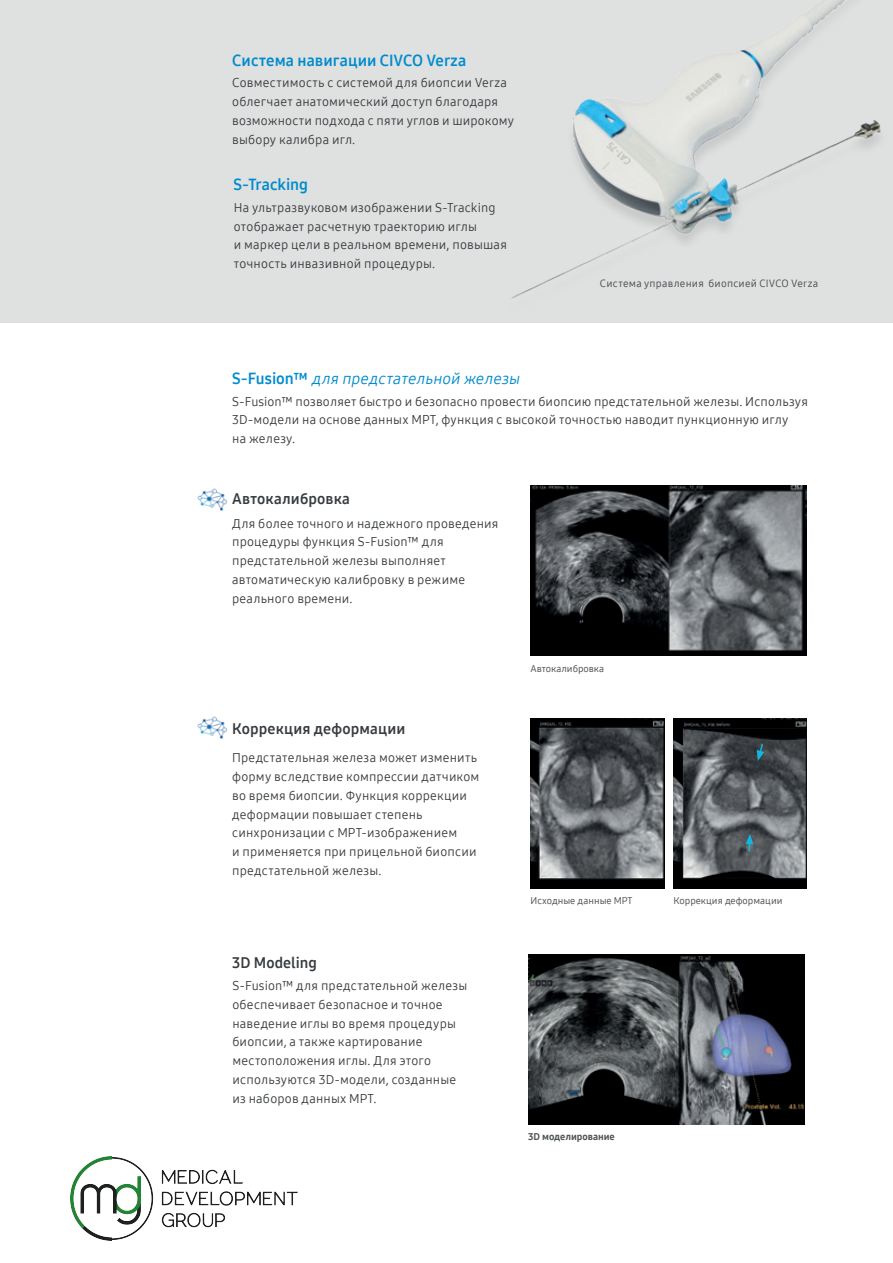
<style>
.page{position:relative;width:893px;height:1263px;background:#fff}
.page>*{position:absolute;margin:0;border:0;box-sizing:border-box;transform-origin:0 0}
.t1{font:15.75px "Samsung One 700";letter-spacing:.005em;color:#008bcc}
.t2{font:italic 15.75px "Samsung One 400";color:#008bcc}
.t3{font:15px "Samsung One 700";letter-spacing:.01em;color:#373b3e}
.t4{font:12.75px/18.8px "Samsung One 400";letter-spacing:.015em;color:#373b3e}
.t5{font:10.5px "Samsung One 500";letter-spacing:.025em;color:#505457}
.t6{font:9.75px "Samsung One 500";color:#505457}
.t7{font:9.75px "Samsung One 800";color:#505457}
.s1{font-family:"Samsung One 700";font-style:normal}
</style>
<div class="page">
<div style="left:0;top:0;width:893px;height:323px;background:#dfe1e1"></div>
<img style="left:511px;top:0;width:370px;height:299px">
<img style="left:528px;top:954px;width:276px;height:170px">
<img style="left:531px;top:486px;width:276px;height:170px">
<img style="left:673px;top:718px;width:134px;height:170px">
<img style="left:531px;top:718px;width:133px;height:170px">
<svg style="left:746px;top:834px;width:7px;height:19px"></svg>
<svg style="left:757px;top:742px;width:7px;height:19px"></svg>
<img style="left:197px;top:488px;width:30px;height:23px">
<img style="left:197px;top:716px;width:30px;height:23px">
<img style="left:71px;top:1157px;width:226px;height:83px">
<p class="t1" style="left:232px;top:49px;width:236px">Система навигации CIVCO Verza</p>
<p class="t4" style="left:232px;top:73px;width:283px">Совместимость с системой для биопсии Verza облегчает анатомический доступ благодаря возможности подхода с пяти углов и широкому выбору калибра игл.</p>
<p class="t1" style="left:234px;top:174px;width:76px">S-Tracking</p>
<p class="t4" style="left:234px;top:198px;width:275px">На ультразвуковом изображении S-Tracking отображает расчетную траекторию иглы<br>и маркер цели в реальном времени, повышая точность инвазивной процедуры.</p>
<p class="t5" style="left:600px;top:276px;width:220px">Система управления биопсией CIVCO Verza</p>
<p class="t2" style="left:232px;top:368px;width:292px"><span class="s1">S - Fu s i o n™</span> для предстательной железы</p>
<p class="t4" style="left:232px;top:392px;width:577px">S-Fusion™ позволяет быстро и безопасно провести биопсию предстательной железы. Используя<br>3D-модели на основе данных МРТ, функция с высокой точностью наводит пункционную иглу<br>на железу.</p>
<p class="t3" style="left:232px;top:489px;width:119px">Автокалибровка</p>
<p class="t4" style="left:232px;top:514px;width:268px">Для более точного и надежного проведения процедуры функция S-Fusion™ для предстательной железы выполняет автоматическую калибровку в режиме реального времени.</p>
<p class="t3" style="left:232px;top:719px;width:175px">Коррекция деформации</p>
<p class="t4" style="left:232px;top:748px;width:249px">Предстательная железа может изменить форму вследствие компрессии датчиком во время биопсии. Функция коррекции деформации повышает степень синхронизации с МРТ-изображением<br>и применяется при прицельной биопсии предстательной железы.</p>
<p class="t3" style="left:232px;top:952px;width:86px">3D Modeling</p>
<p class="t4" style="left:232px;top:976px;width:236px">S-Fusion™ для предстательной железы обеспечивает безопасное и точное наведение иглы во время процедуры биопсии, а также картирование местоположения иглы. Для этого используются 3D-модели, созданные из наборов данных МРТ.</p>
<p class="t6" style="left:531px;top:662px;width:75px">Автокалибровка</p>
<p class="t6" style="left:531px;top:894px;width:104px">Исходные данные МРТ</p>
<p class="t6" style="left:673px;top:894px;width:111px">Коррекция деформации</p>
<p class="t7" style="left:528px;top:1130px;width:88px">3D моделирование</p>
</div>
